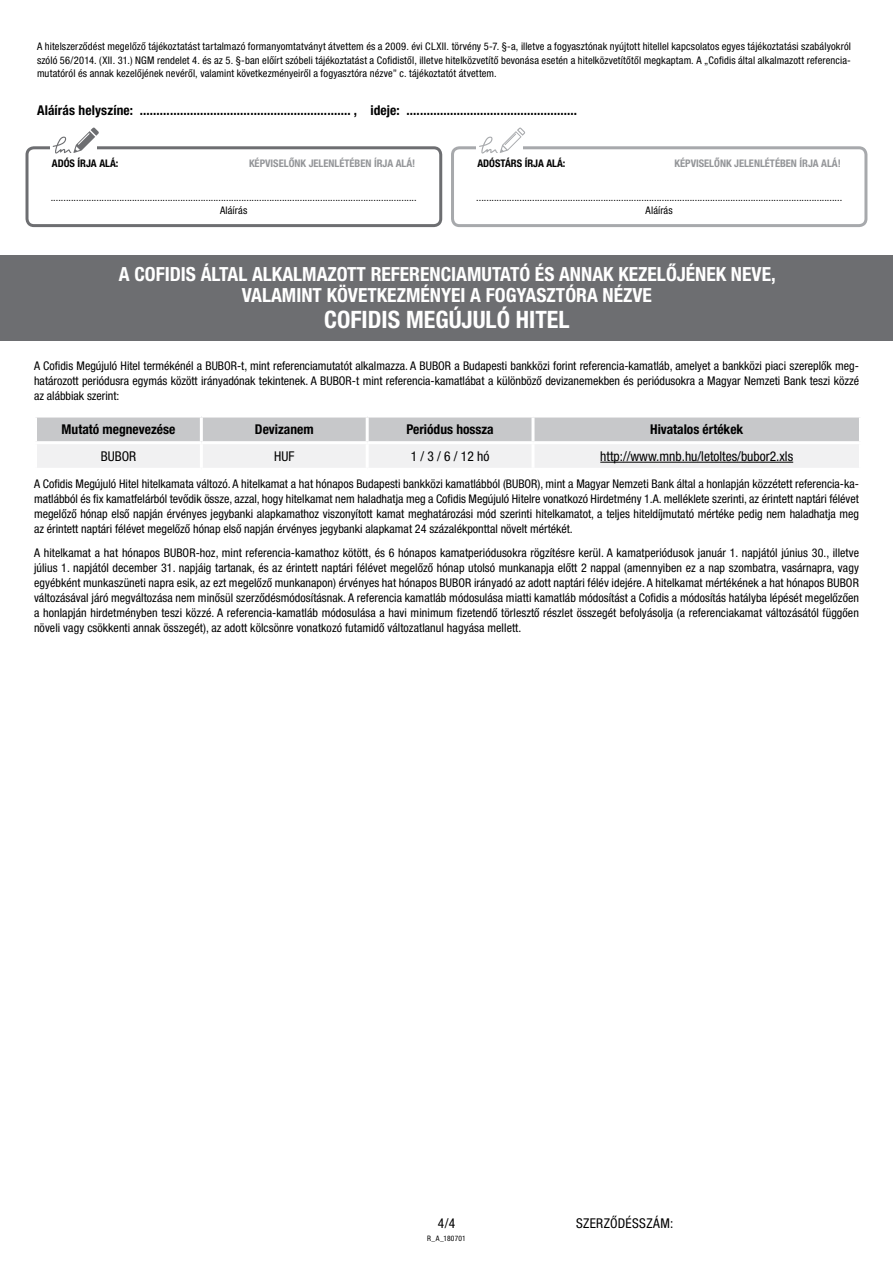
<style>
.page{position:relative;width:893px;height:1263px;background:#fff}
.page>*{position:absolute;margin:0;border:0;box-sizing:border-box;transform-origin:0 0}
.t1{font:700 condensed 24px "Helvetica Neue LT Pro";color:#fff}
.t2{font:700 condensed 19.5px/21px "Helvetica Neue LT Pro";color:#fff;text-align:center}
.t3{font:700 condensed 13.5px "Helvetica Neue LT Pro";color:#000}
.t4{font:condensed 13.5px "Helvetica Neue LT Pro";color:#000}
.t5{font:condensed 13.5px "Helvetica Neue LT Pro";letter-spacing:.025em;color:#000}
.t6{font:condensed 12px/15px "Helvetica Neue LT Pro";color:#000;text-align:justify}
.t7{font:condensed 10.5px/13.5px "Helvetica Neue LT Pro";letter-spacing:.015em;color:#000;text-align:center}
.t8{font:700 condensed 10.5px "Helvetica Neue LT Pro";color:#939598}
.t9{font:700 condensed 10.5px "Helvetica Neue LT Pro";color:#000}
.t10{font:condensed 7.5px "Helvetica Neue LT Pro";letter-spacing:.02em;color:#000}
</style>
<div class="page">
<div style="left:0;top:255px;width:893px;height:85px;background:#6d6e71"></div>
<svg style="left:37px;top:417px;width:822px;height:51px"></svg>
<hr style="left:200px;top:417px;width:3px;height:24px;background:#fff">
<hr style="left:366px;top:417px;width:3px;height:24px;background:#fff">
<hr style="left:531px;top:417px;width:3px;height:24px;background:#fff">
<hr style="left:34px;top:441px;width:167px;height:3px;background:#fff">
<hr style="left:201px;top:441px;width:166px;height:3px;background:#fff">
<hr style="left:200px;top:444px;width:3px;height:24px;background:#fff">
<hr style="left:367px;top:441px;width:166px;height:3px;background:#fff">
<hr style="left:366px;top:444px;width:3px;height:24px;background:#fff">
<hr style="left:533px;top:441px;width:329px;height:3px;background:#fff">
<hr style="left:531px;top:444px;width:3px;height:24px;background:#fff">
<hr style="left:600px;top:462px;width:193px;height:1px;background:#000">
<div style="left:26px;top:146px;width:416px;height:81px;border:3px solid #6d6e71;border-radius:7px"></div>
<div style="left:451px;top:146px;width:416px;height:81px;border:3px solid #a7a9ac;border-radius:7px"></div>
<div style="left:50px;top:141px;width:46px;height:14px;background:#fff"></div>
<svg style="left:53px;top:127px;width:46px;height:27px"></svg>
<div style="left:476px;top:141px;width:46px;height:14px;background:#fff"></div>
<svg style="left:479px;top:128px;width:46px;height:26px"></svg>
<p class="t7" style="left:37px;top:39px;width:816px;text-align:justify">A hitelszerződést megelőző tájékoztatást tartalmazó formanyomtatványt átvettem és a 2009. évi CLXII. törvény 5-7. §-a, illetve a fogyasztónak nyújtott hitellel kapcsolatos egyes tájékoztatási szabályokról szóló 56/2014. (XII. 31.) NGM rendelet 4. és az 5. §-ban előírt szóbeli tájékoztatást a Cofidistől, illetve hitelközvetítő bevonása esetén a hitelközvetítőtől megkaptam. A „Cofidis által alkalmazott referencia&shy;mutatóról és annak kezelőjének nevéről, valamint következményeiről a fogyasztóra nézve” c. tájékoztatót átvettem.</p>
<p class="t3" style="left:37px;top:102px;width:542px">Aláírás helyszíne: ............................................................... , ideje: ...................................................</p>
<p class="t9" style="left:52px;top:156px;width:68px">ADÓS ÍRJA ALÁ:</p>
<p class="t8" style="left:249px;top:156px;width:168px">KÉPVISELŐNK JELENLÉTÉBEN ÍRJA ALÁ!</p>
<p class="t7" style="left:51px;top:190px;width:367px">................................................................................................................................................<br>Aláírás</p>
<p class="t9" style="left:477px;top:156px;width:90px">ADÓSTÁRS ÍRJA ALÁ:</p>
<p class="t8" style="left:674px;top:156px;width:168px">KÉPVISELŐNK JELENLÉTÉBEN ÍRJA ALÁ!</p>
<p class="t7" style="left:476px;top:190px;width:367px">................................................................................................................................................<br>Aláírás</p>
<h2 class="t2" style="left:119px;top:263px;width:658px">A COFIDIS ÁLTAL ALKALMAZOTT REFERENCIAMUTATÓ ÉS ANNAK KEZELŐJÉNEK NEVE,<br>VALAMINT KÖVETKEZMÉNYEI A FOGYASZTÓRA NÉZVE</h2>
<h1 class="t1" style="left:324px;top:305px;width:247px">COFIDIS MEGÚJULÓ HITEL</h1>
<p class="t6" style="left:34px;top:358px;width:826px">A Cofidis Megújuló Hitel termékénél a BUBOR-t, mint referenciamutatót alkalmazza. A BUBOR a Budapesti bankközi forint referencia-kamatláb, amelyet a bankközi piaci szereplők meg&shy;határozott periódusra egymás között irányadónak tekintenek. A BUBOR-t mint referencia-kamatlábat a különböző devizanemekben és periódusokra a Magyar Nemzeti Bank teszi közzé az alábbiak szerint:</p>
<p class="t3" style="left:62px;top:421px;width:115px">Mutató megnevezése</p>
<p class="t3" style="left:255px;top:421px;width:60px">Devizanem</p>
<p class="t3" style="left:406px;top:421px;width:89px">Periódus hossza</p>
<p class="t3" style="left:650px;top:421px;width:95px">Hivatalos értékek</p>
<p class="t4" style="left:101px;top:448px;width:37px">BUBOR</p>
<p class="t4" style="left:274px;top:448px;width:22px">HUF</p>
<p class="t4" style="left:411px;top:448px;width:80px">1 / 3 / 6 / 12 hó</p>
<p class="t4" style="left:600px;top:448px;width:194px">http://www.mnb.hu/letoltes/bubor2.xls</p>
<p class="t6" style="left:34px;top:476px;width:826px">A Cofidis Megújuló Hitel hitelkamata változó. A hitelkamat a hat hónapos Budapesti bankközi kamatlábból (BUBOR), mint a Magyar Nemzeti Bank által a honlapján közzétett referencia-ka&shy;matlábból és fix kamatfelárból tevődik össze, azzal, hogy hitelkamat nem haladhatja meg a Cofidis Megújuló Hitelre vonatkozó Hirdetmény 1.A. melléklete szerinti, az érintett naptári félévet megelőző hónap első napján érvényes jegybanki alapkamathoz viszonyított kamat meghatározási mód szerinti hitelkamatot, a teljes hiteldíjmutató mértéke pedig nem haladhatja meg az érintett naptári félévet megelőző hónap első napján érvényes jegybanki alapkamat 24 százalékponttal növelt mértékét.</p>
<p class="t6" style="left:34px;top:545px;width:826px">A hitelkamat a hat hónapos BUBOR-hoz, mint referencia-kamathoz kötött, és 6 hónapos kamatperiódusokra rögzítésre kerül. A kamatperiódusok január 1. napjától június 30., illetve július 1. napjától december 31. napjáig tartanak, és az érintett naptári félévet megelőző hónap utolsó munkanapja előtt 2 nappal (amennyiben ez a nap szombatra, vasárnapra, vagy egyébként munkaszüneti napra esik, az ezt megelőző munkanapon) érvényes hat hónapos BUBOR irányadó az adott naptári félév idejére. A hitelkamat mértékének a hat hónapos BUBOR változásával járó megváltozása nem minősül szerződésmódosításnak. A referencia kamatláb módosulása miatti kamatláb módosítást a Cofidis a módosítás hatályba lépését megelőzően a honlapján hirdetményben teszi közzé. A referencia-kamatláb módosulása a havi minimum fizetendő törlesztő részlet összegét befolyásolja (a referenciakamat változásától függően növeli vagy csökkenti annak összegét), az adott kölcsönre vonatkozó futamidő változatlanul hagyása mellett.</p>
<p class="t4" style="left:438px;top:1215px;width:19px">4/4</p>
<p class="t10" style="left:427px;top:1234px;width:40px">R_A_180701</p>
<p class="t5" style="left:576px;top:1216px;width:99px">SZERZŐDÉSSZÁM:</p>
</div>
